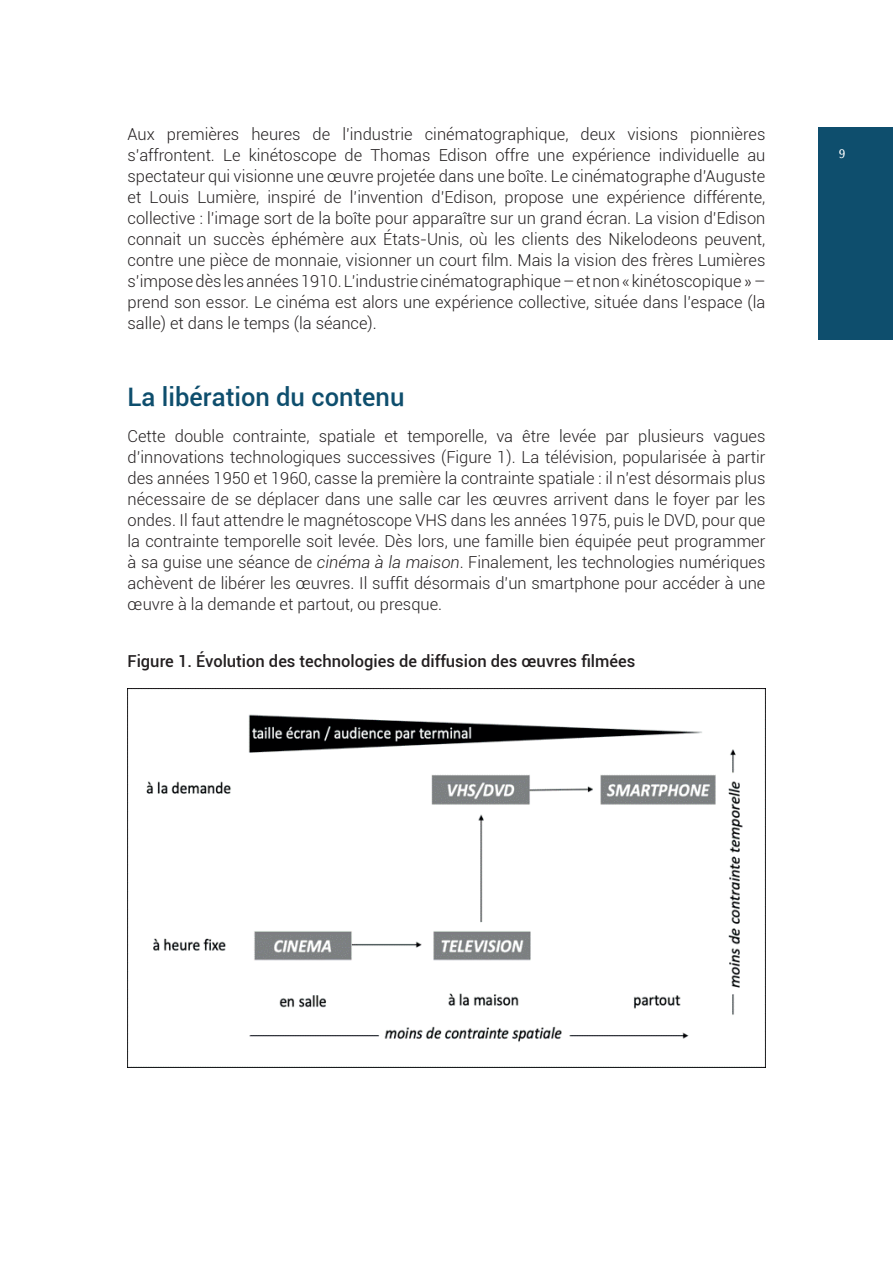
<style>
.page{position:relative;width:893px;height:1263px;background:#fff}
.page>*{position:absolute;margin:0;border:0;box-sizing:border-box;transform-origin:0 0}
.t1{font:500 25.5px "Roboto";color:#0e4e6d}
.t2{font:300 16.5px/21px "Roboto";color:#231f20;text-align:justify}
.t3{font:500 16.5px "Roboto";color:#231f20}
.t4{font:12px "Droid Serif";color:#fff}
.s1{font-family:"Calibri"}
.s2{font-style:italic}
</style>
<div class="page">
<div style="left:819px;top:128px;width:74px;height:212px;background:#0e4e6d"></div>
<img style="left:128px;top:689px;width:637px;height:378px">
<p class="t2" style="left:128px;top:123px;width:639px">Aux premières heures de l’industrie cinématographique, deux visions pionnières s’affrontent. Le kinétoscope de Thomas Edison offre une expérience individuelle au spectateur qui visionne une œuvre projetée dans une boîte. Le cinématographe d’Auguste et Louis Lumière, inspiré de l’invention d’Edison, propose une expérience différente, collective : l’image sort de la boîte pour apparaître sur un grand écran. La vision d’Edison connait un succès éphémère aux États-Unis, où les clients des Nikelodeons peuvent, contre une pièce de monnaie, visionner un court film. Mais la vision des frères Lumières s’impose dès les années 1910. L’industrie cinématographique – et non « kinétoscopique <span class="s1">»</span> – prend son essor. Le cinéma est alors une expérience collective, située dans l’espace (la salle) et dans le temps (la séance).</p>
<h1 class="t1" style="left:128px;top:379px;width:278px">La libération du contenu</h1>
<p class="t2" style="left:128px;top:425px;width:639px">Cette double contrainte, spatiale et temporelle, va être levée par plusieurs vagues d’innovations technologiques successives (Figure 1). La télévision, popularisée à partir des années 1950 et 1960, casse la première la contrainte spatiale : il n’est désormais plus nécessaire de se déplacer dans une salle car les œuvres arrivent dans le foyer par les ondes. Il faut attendre le magnétoscope VHS dans les années 1975, puis le DVD, pour que la contrainte temporelle soit levée. Dès lors, une famille bien équipée peut programmer à sa guise une séance de <span class="s2">cinéma à la maison</span>. Finalement, les technologies numériques achèvent de libérer les œuvres. Il suffit désormais d’un smartphone pour accéder à une œuvre à la demande et partout, ou presque.</p>
<p class="t3" style="left:128px;top:649px;width:509px">Figure 1. Évolution des technologies de diffusion des œuvres filmées</p>
<p class="t4" style="left:839px;top:146px;width:8px">9</p>
</div>
